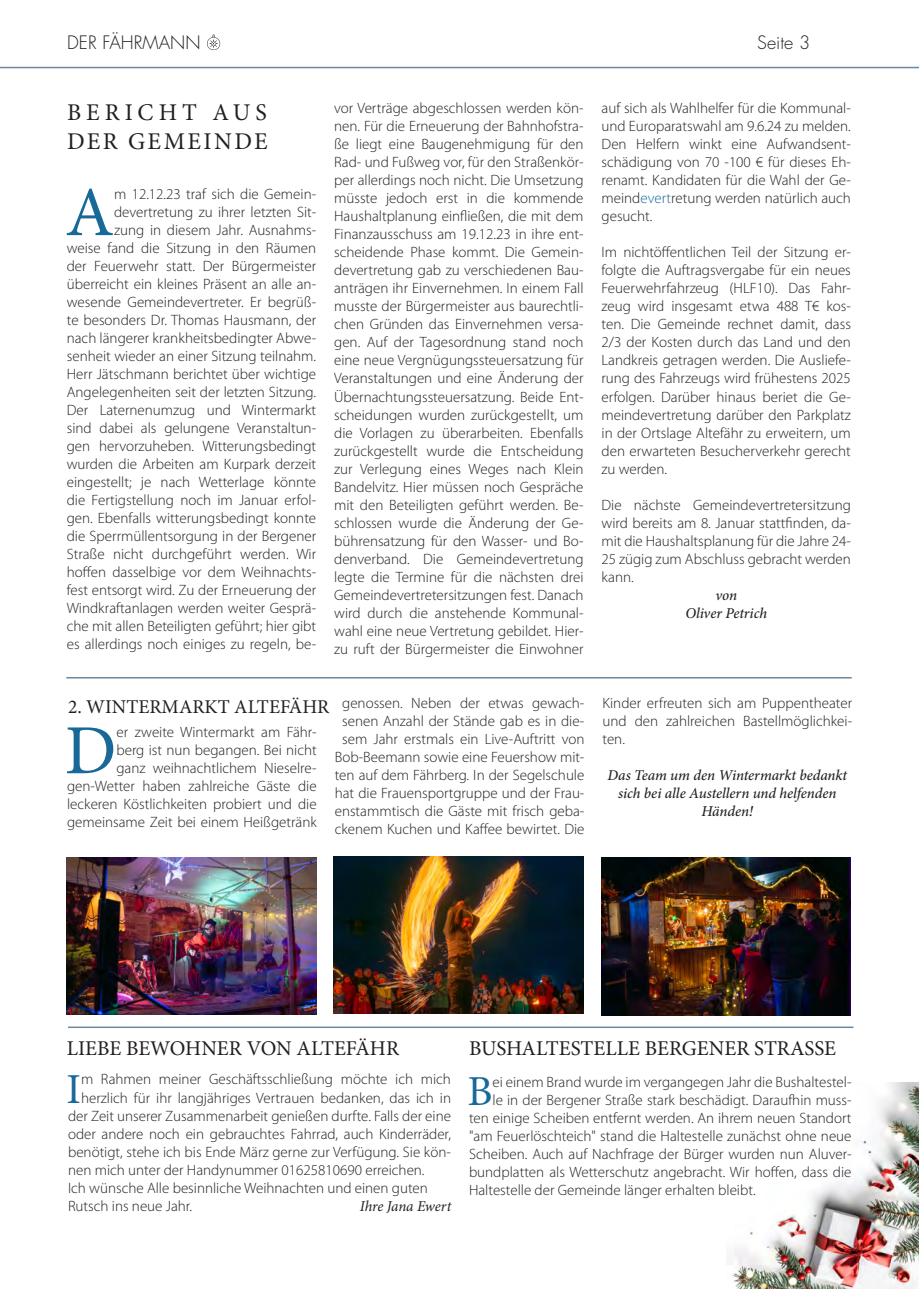
<style>
.page{position:relative;width:919px;height:1289px;background:#fff}
.page>*{position:absolute;margin:0;border:0;box-sizing:border-box;transform-origin:0 0}
.t1{font:70.35px "Minion Pro";color:#186998}
.t2{font:42.75px "Minion Pro";color:#186998}
.t3{font:24px/28.8px "Minion Pro";letter-spacing:.1em;color:#231f20}
.t4{font:21px "Minion Pro";color:#231f20}
.t5{font:19.5px "Minion Pro";color:#231f20}
.t6{font:300 18px "Futura Std";color:#231f20}
.t7{font:300 15px/18px "Myriad Pro";color:#231f20;text-align:justify}
.t8{font:italic 500 15px/18px "Minion Pro";letter-spacing:-.005em;color:#231f20;text-align:center}
.t9{font:italic 15px "Minion Pro";letter-spacing:-.01em;color:#231f20}
.s1{color:#186998}
</style>
<div class="page">
<hr style="left:0;top:67px;width:918px;height:1px;background:#6b889f">
<img style="left:732px;top:1082px;width:186px;height:206px">
<img style="left:207px;top:34px;width:14px;height:17px">
<hr style="left:66px;top:677px;width:785px;height:1px;background:#6b889f">
<img style="left:601px;top:858px;width:249px;height:157px">
<img style="left:334px;top:856px;width:249px;height:157px">
<img style="left:67px;top:857px;width:249px;height:157px">
<hr style="left:68px;top:1026px;width:785px;height:2px;background:#6b889f">
<p class="t6" style="left:67px;top:32px;width:135px">DER FÄHRMANN</p>
<p class="t6" style="left:757px;top:31px;width:54px">Seite 3</p>
<h3 class="t3" style="left:67px;top:98px;width:202px">BERICHT AUS<br>DER GEMEINDE</h3>
<p class="t7" style="left:67px;top:185px;width:251px;text-align:right">m 12.12.23 traf sich die Gemein&shy;devertretung zu ihrer letzten Sit-<br>zung in diesem Jahr. Ausnahms-<br>weise fand die Sitzung in den Räumen der Feuerwehr statt. Der Bürgermeister überreicht ein kleines Präsent an alle an&shy;wesende Gemeindevertreter. Er begrüß&shy;te besonders Dr. Thomas Hausmann, der nach längerer krankheitsbedingter Abwe&shy;senheit wieder an einer Sitzung teilnahm.<br>Herr Jätschmann berichtet über wichtige Angelegenheiten seit der letzten Sitzung.<br>Der Laternenumzug und Wintermarkt sind dabei als gelungene Veranstaltun&shy;gen hervorzuheben. Witterungsbedingt wurden die Arbeiten am Kurpark derzeit eingestellt; je nach Wetterlage könnte die Fertigstellung noch im Januar erfol&shy;gen. Ebenfalls witterungsbedingt konnte die Sperrmüllentsorgung in der Bergener Straße nicht durchgeführt werden. Wir hoffen dasselbige vor dem Weihnachts&shy;fest entsorgt wird. Zu der Erneuerung der Windkraftanlagen werden weiter Gesprä&shy;che mit allen Beteiligten geführt; hier gibt es allerdings noch einiges zu regeln, be-</p>
<h1 class="t1" style="left:65px;top:165px;width:50px">A</h1>
<p class="t7" style="left:334px;top:99px;width:251px">vor Verträge abgeschlossen werden kön&shy;nen. Für die Erneuerung der Bahnhofstra&shy;ße liegt eine Baugenehmigung für den Rad- und Fußweg vor, für den Straßenkör&shy;per allerdings noch nicht. Die Umsetzung müsste jedoch erst in die kommende Haushaltplanung einfließen, die mit dem Finanzausschuss am 19.12.23 in ihre ent&shy;scheidende Phase kommt. Die Gemein&shy;devertretung gab zu verschiedenen Bau&shy;anträgen ihr Einvernehmen. In einem Fall musste der Bürgermeister aus baurechtli&shy;chen Gründen das Einvernehmen versa&shy;gen. Auf der Tagesordnung stand noch eine neue Vergnügungssteuersatzung für Veranstaltungen und eine Änderung der Übernachtungssteuersatzung. Beide Ent&shy;scheidungen wurden zurückgestellt, um die Vorlagen zu überarbeiten. Ebenfalls zurückgestellt wurde die Entscheidung zur Verlegung eines Weges nach Klein Bandelvitz. Hier müssen noch Gespräche mit den Beteiligten geführt werden. Be&shy;schlossen wurde die Änderung der Ge&shy;bührensatzung für den Wasser- und Bo&shy;denverband. Die Gemeindevertretung legte die Termine für die nächsten drei Gemeindevertretersitzungen fest. Danach wird durch die anstehende Kommunal&shy;wahl eine neue Vertretung gebildet. Hier&shy;zu ruft der Bürgermeister die Einwohner</p>
<p class="t7" style="left:601px;top:99px;width:251px">auf sich als Wahlhelfer für die Kommunal&shy;und Europaratswahl am 9.6.24 zu melden.<br>Den Helfern winkt eine Aufwandsent&shy;schädigung von 70 -100 € für dieses Eh&shy;renamt. Kandidaten für die Wahl der Ge&shy;meind<span class="s1">evert</span>retung werden natürlich auch gesucht.</p>
<p class="t7" style="left:601px;top:243px;width:251px">Im nichtöffentlichen Teil der Sitzung er&shy;folgte die Auftragsvergabe für ein neues Feuerwehrfahrzeug (HLF10). Das Fahr&shy;zeug wird insgesamt etwa 488 T€ kos&shy;ten. Die Gemeinde rechnet damit, dass 2/3 der Kosten durch das Land und den Landkreis getragen werden. Die Ausliefe&shy;rung des Fahrzeugs wird frühestens 2025 erfolgen. Darüber hinaus beriet die Ge&shy;meindevertretung darüber den Parkplatz in der Ortslage Altefähr zu erweitern, um den erwarteten Besucherverkehr gerecht zu werden.</p>
<p class="t7" style="left:601px;top:495px;width:251px">Die nächste Gemeindevertretersitzung wird bereits am 8. Januar stattfinden, da&shy;mit die Haushaltsplanung für die Jahre 24- 25 zügig zum Abschluss gebracht werden kann.</p>
<p class="t8" style="left:685px;top:585px;width:83px">von<br>Oliver Petrich</p>
<p class="t7" style="left:335px;top:693px;width:251px;text-align:center">genossen. Neben der etwas gewach&shy;senen Anzahl der Stände gab es in die&shy;sem Jahr erstmals ein Live-Auftritt von Bob-Beemann sowie eine Feuershow mit&shy;ten auf dem Fährberg. In der Segelschule hat die Frauensportgruppe und der Frau&shy;enstammtisch die Gäste mit frisch geba&shy;ckenem Kuchen und Kaffee bewirtet. Die</p>
<p class="t7" style="left:602px;top:693px;width:251px">Kinder erfreuten sich am Puppentheater und den zahlreichen Bastellmöglichkei&shy;ten.</p>
<h3 class="t5" style="left:68px;top:694px;width:263px">2. WINTERMARKT ALTEFÄHR</h3>
<h1 class="t1" style="left:65px;top:703px;width:53px">D</h1>
<p class="t7" style="left:67px;top:723px;width:251px;text-align:right">er zweite Wintermarkt am Fähr-<br>berg ist nun begangen. Bei nicht<br>ganz weihnachtlichem Nieselre&shy;gen-Wetter haben zahlreiche Gäste die leckeren Köstlichkeiten probiert und die gemeinsame Zeit bei einem Heißgetränk</p>
<p class="t8" style="left:607px;top:766px;width:241px">Das Team um den Wintermarkt bedankt sich bei alle Austellern und helfenden<br>Händen!</p>
<h3 class="t4" style="left:67px;top:1033px;width:334px">LIEBE BEWOHNER VON ALTEFÄHR</h3>
<h3 class="t4" style="left:469px;top:1033px;width:368px">BUSHALTESTELLE BERGENER STRASSE</h3>
<h2 class="t2" style="left:66px;top:1060px;width:16px">I</h2>
<p class="t7" style="left:81px;top:1070px;width:371px">m Rahmen meiner Geschäftsschließung möchte ich mich</p>
<p class="t7" style="left:81px;top:1088px;width:371px">herzlich für ihr langjähriges Vertrauen bedanken, das ich in</p>
<p class="t7" style="left:68px;top:1106px;width:384px">der Zeit unserer Zusammenarbeit genießen durfte. Falls der eine</p>
<p class="t7" style="left:68px;top:1124px;width:384px">oder andere noch ein gebrauchtes Fahrrad, auch Kinderräder,</p>
<p class="t7" style="left:68px;top:1142px;width:384px">benötigt, stehe ich bis Ende März gerne zur Verfügung. Sie kön-</p>
<p class="t7" style="left:68px;top:1160px;width:358px">nen mich unter der Handynummer 01625810690 erreichen.</p>
<p class="t7" style="left:68px;top:1178px;width:361px">Ich wünsche Alle besinnliche Weihnachten und einen guten</p>
<p class="t7" style="left:68px;top:1196px;width:126px">Rutsch ins neue Jahr.</p>
<p class="t9" style="left:360px;top:1195px;width:93px">Ihre Jana Ewert</p>
<h2 class="t2" style="left:467px;top:1063px;width:27px">B</h2>
<p class="t7" style="left:492px;top:1073px;width:360px">ei einem Brand wurde im vergangegen Jahr die Bushaltestel-</p>
<p class="t7" style="left:492px;top:1091px;width:360px">le in der Bergener Straße stark beschädigt. Daraufhin muss-</p>
<p class="t7" style="left:469px;top:1109px;width:384px">ten einige Scheiben entfernt werden. An ihrem neuen Standort</p>
<p class="t7" style="left:469px;top:1127px;width:384px">"am Feuerlöschteich" stand die Haltestelle zunächst ohne neue</p>
<p class="t7" style="left:469px;top:1145px;width:384px">Scheiben. Auch auf Nachfrage der Bürger wurden nun Aluver-</p>
<p class="t7" style="left:469px;top:1163px;width:384px">bundplatten als Wetterschutz angebracht. Wir hoffen, dass die</p>
<p class="t7" style="left:469px;top:1181px;width:288px">Haltestelle der Gemeinde länger erhalten bleibt.</p>
</div>
